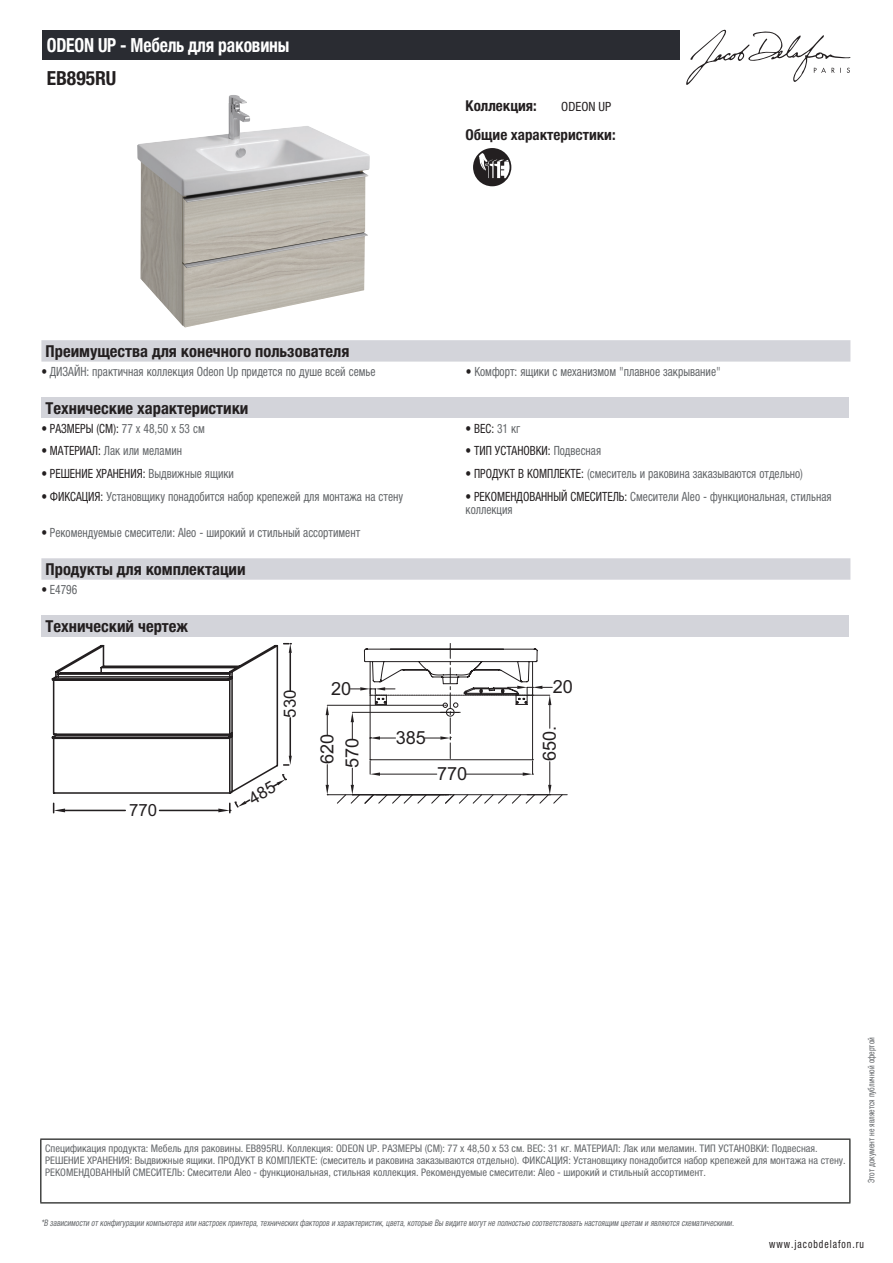
<style>
.page{position:relative;width:893px;height:1263px;background:#fff}
.page>*{position:absolute;margin:0;border:0;box-sizing:border-box;transform-origin:0 0}
.t1{font:700 condensed 19.5px "Helvetica Neue LTCYR";letter-spacing:-.01em;color:#fff;scale:.9 1}
.t2{font:700 condensed 19.5px "Helvetica Neue LTCYR";color:#231f20}
.t3{font:18.15px/25px "Arial";color:#231f20}
.t4{font:16.8px "Arial";color:#231f20}
.t5{font:700 condensed 16.5px "Helvetica Neue LTCYR";color:#231f20}
.t6{font:700 condensed 15px "Helvetica Neue LTCYR";color:#231f20}
.t7{font:condensed 12.75px/13.5px "Helvetica Neue LTCYR";color:#626568;scale:.9 1}
.t8{font:condensed 12.75px "Helvetica Neue LTCYR";color:#231f20;scale:.9 1}
.t9{font:condensed 12.75px "Helvetica Neue LTCYR";color:#231f20}
.t10{font:condensed 11.25px "Helvetica Neue LTCYR";letter-spacing:.1em;color:#231f20;scale:.87 1}
.t11{font:condensed 10.5px/12px "Helvetica Neue LTCYR";color:#626568}
.t12{font:italic condensed 9px "Helvetica Neue LTCYR";color:#626568;scale:.87 1}
.t13{font:condensed 9px "Helvetica Neue LTCYR";color:#626568;scale:.87 1}
.s1{color:#231f20}
.s2{color:#626568}
</style>
<div class="page">
<svg style="left:686px;top:30px;width:164px;height:55px"></svg>
<img style="left:137px;top:95px;width:233px;height:232px">
<svg style="left:473px;top:148px;width:38px;height:38px"></svg>
<div style="left:41px;top:340px;width:809px;height:22px;background:#d3d4da"></div>
<div style="left:41px;top:397px;width:808px;height:21px;background:#d3d4da"></div>
<svg style="left:41px;top:558px;width:809px;height:22px"></svg>
<div style="left:41px;top:615px;width:808px;height:21px;background:#d3d4da"></div>
<hr style="left:353px;top:794px;width:214px;height:1px;background:#231f20">
<hr style="left:327px;top:705px;width:117px;height:1px;background:#231f20">
<hr style="left:327px;top:794px;width:117px;height:1px;background:#231f20">
<svg style="left:326px;top:705px;width:3px;height:30px"></svg>
<svg style="left:326px;top:765px;width:3px;height:30px"></svg>
<svg style="left:336px;top:643px;width:227px;height:160px"></svg>
<div style="left:43px;top:30px;width:637px;height:30px;background:#2a2c32"></div>
<hr style="left:40px;top:1138px;width:810px;height:2px;background:#040503">
<hr style="left:40px;top:1140px;width:1px;height:62px;background:#040503">
<hr style="left:849px;top:1140px;width:1px;height:62px;background:#040503">
<hr style="left:40px;top:1202px;width:810px;height:1px;background:#040503">
<svg style="left:52px;top:643px;width:240px;height:170px"></svg>
<h1 class="t1" style="left:47px;top:34px;width:271px">ODEON UP - Мебель для раковины</h1>
<h1 class="t2" style="left:47px;top:67px;width:71px">EB895RU</h1>
<h3 class="t6" style="left:466px;top:97px;width:73px">Коллекция:</h3>
<p class="t9" style="left:561px;top:99px;width:52px">ODEON UP</p>
<h3 class="t6" style="left:466px;top:126px;width:152px">Общие характеристики:</h3>
<h3 class="t5" style="left:46px;top:342px;width:305px">Преимущества для конечного пользователя</h3>
<p class="t7" style="left:41px;top:365px;width:373px"><span class="s1">•</span> ДИЗАЙН: практичная коллекция Odeon Up придется по душе всей семье</p>
<p class="t7" style="left:466px;top:365px;width:285px"><span class="s1">•</span> Комфорт: ящики с механизмом "плавное закрывание"</p>
<h3 class="t5" style="left:46px;top:399px;width:204px">Технические характеристики</h3>
<p class="t8" style="left:41px;top:421px;width:183px">• РАЗМЕРЫ (СМ): <span class="s2">77 x 48,50 x 53 см</span></p>
<p class="t8" style="left:466px;top:421px;width:62px">• ВЕС: <span class="s2">31 кг</span></p>
<p class="t7" style="left:41px;top:444px;width:158px"><span class="s1">• МАТЕРИАЛ:</span> Лак или меламин</p>
<p class="t8" style="left:466px;top:444px;width:152px">• ТИП УСТАНОВКИ: <span class="s2">Подвесная</span></p>
<p class="t8" style="left:41px;top:466px;width:215px">• РЕШЕНИЕ ХРАНЕНИЯ: <span class="s2">Выдвижные ящики</span></p>
<p class="t7" style="left:466px;top:467px;width:376px"><span class="s1">• ПРОДУКТ В КОМПЛЕКТЕ:</span> (смеситель и раковина заказываются отдельно)</p>
<p class="t7" style="left:41px;top:490px;width:403px"><span class="s1">• ФИКСАЦИЯ:</span> Установщику понадобится набор крепежей для монтажа на стену</p>
<p class="t7" style="left:466px;top:490px;width:408px"><span class="s1">• РЕКОМЕНДОВАННЫЙ СМЕСИТЕЛЬ:</span> Смесители Aleo - функциональная, стильная коллекция</p>
<p class="t7" style="left:41px;top:526px;width:356px"><span class="s1">•</span> Рекомендуемые смесители: Aleo - широкий и стильный ассортимент</p>
<h3 class="t5" style="left:46px;top:560px;width:202px">Продукты для комплектации</h3>
<p class="t7" style="left:41px;top:583px;width:41px"><span class="s1">•</span> E4796</p>
<h3 class="t5" style="left:46px;top:617px;width:144px">Технический чертеж</h3>
<h3 class="t4" style="left:129px;top:799px;width:30px">770</h3>
<h3 class="t4" style="left:279px;top:717px;width:30px;rotate:-90deg">530</h3>
<h2 class="t3" style="left:331px;top:676px;width:22px">20</h2>
<h2 class="t3" style="left:553px;top:675px;width:22px">20</h2>
<h2 class="t3" style="left:315px;top:768px;width:35px;rotate:-90deg">620<br>570</h2>
<h2 class="t3" style="left:537px;top:761px;width:37px;rotate:-90deg">650.</h2>
<h2 class="t3" style="left:396px;top:725px;width:32px">385</h2>
<h2 class="t3" style="left:437px;top:761px;width:32px">770</h2>
<p class="t11" style="left:45px;top:1142px;width:802px">Спецификация продукта: Мебель для раковины. EB895RU. Коллекция: ODEON UP. РАЗМЕРЫ (СМ): 77 x 48,50 x 53 см. ВЕС: 31 кг. МАТЕРИАЛ: Лак или меламин. ТИП УСТАНОВКИ: Подвесная.<br>РЕШЕНИЕ ХРАНЕНИЯ: Выдвижные ящики. ПРОДУКТ В КОМПЛЕКТЕ: (смеситель и раковина заказываются отдельно). ФИКСАЦИЯ: Установщику понадобится набор крепежей для монтажа на стену.<br>РЕКОМЕНДОВАННЫЙ СМЕСИТЕЛЬ: Смесители Aleo - функциональная, стильная коллекция. Рекомендуемые смесители: Aleo - широкий и стильный ассортимент.</p>
<p class="t12" style="left:41px;top:1218px;width:800px">*В зависимости отконфигурации компьютера или настроек принтера,техническихфакторов и характеристик,цвета,которые Вы видите могутне полностью соответствоватьнастоящим цветам и являются схематическими.</p>
<p class="t13" style="left:866px;top:1183px;width:169px;rotate:-90deg">Этот документ не является публичной офертой</p>
<p class="t10" style="left:769px;top:1237px;width:110px">www.jacobdelafon.ru</p>
</div>
